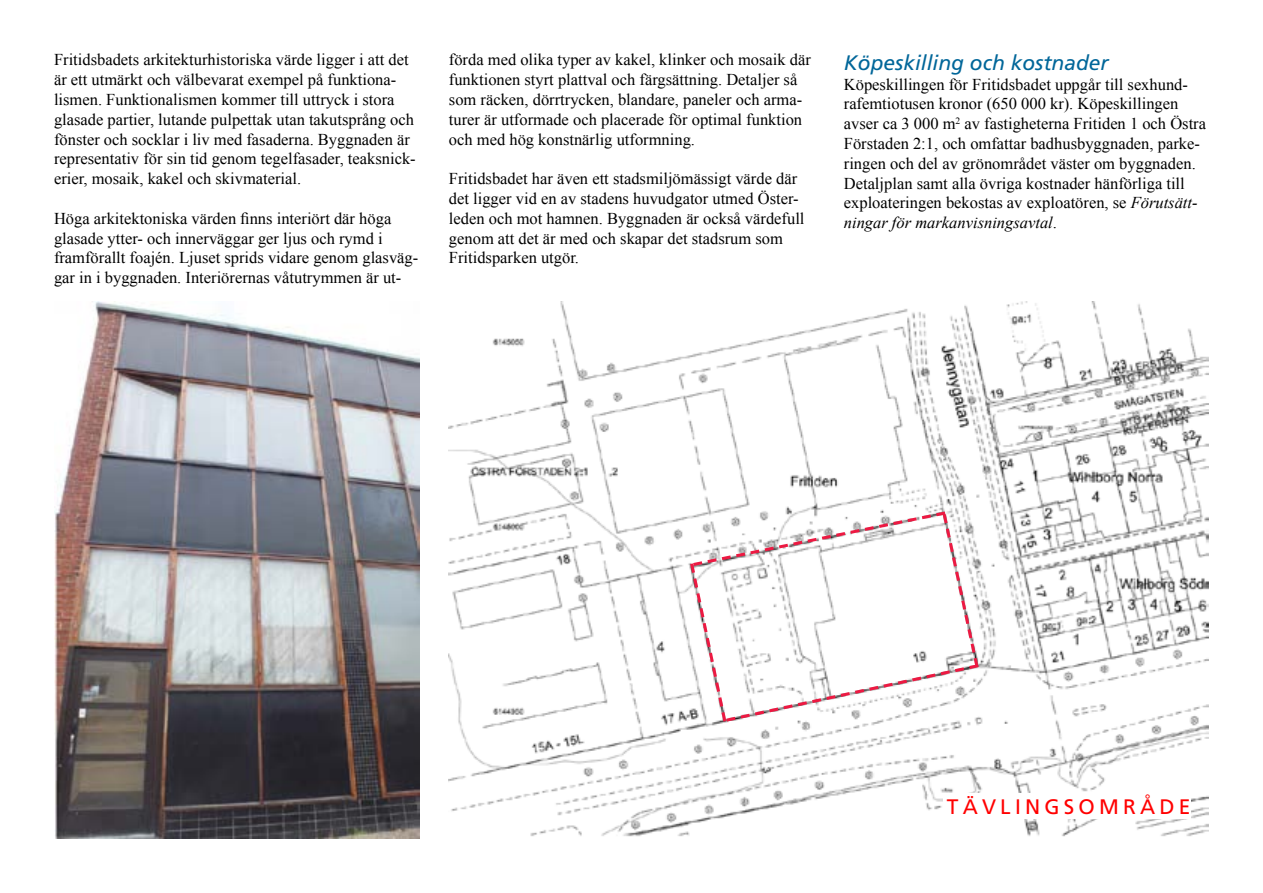
<style>
.page{position:relative;width:1263px;height:893px;background:#fff}
.page>*{position:absolute;margin:0;border:0;box-sizing:border-box;transform-origin:0 0}
.t1{font:italic 21px "Frutiger LT";color:#069}
.t2{font:21px "Frutiger LT";letter-spacing:.2em;color:#f00}
.t3{font:16.5px/19.8px "Times New Roman";color:#000}
.s1{font-style:italic}
</style>
<div class="page">
<img style="left:449px;top:302px;width:760px;height:535px">
<img style="left:54px;top:302px;width:365px;height:537px">
<svg style="left:688px;top:509px;width:294px;height:216px"></svg>
<div style="left:943px;top:793px;width:247px;height:26px;background:#fff"></div>
<p class="t3" style="left:54px;top:50px;width:363px">Fritidsbadets arkitekturhistoriska värde ligger i att det är ett utmärkt och välbevarat exempel på funktiona&shy;lismen. Funktionalismen kommer till uttryck i stora glasade partier, lutande pulpettak utan takutsprång och fönster och socklar i liv med fasaderna. Byggnaden är representativ för sin tid genom tegelfasader, teaksnick&shy;erier, mosaik, kakel och skivmaterial.</p>
<p class="t3" style="left:54px;top:208px;width:366px">Höga arkitektoniska värden finns interiört där höga glasade ytter- och innerväggar ger ljus och rymd i framförallt foajén. Ljuset sprids vidare genom glasväg&shy;gar in i byggnaden. Interiörernas våtutrymmen är ut-</p>
<p class="t3" style="left:449px;top:50px;width:364px">förda med olika typer av kakel, klinker och mosaik där funktionen styrt plattval och färgsättning. Detaljer så som räcken, dörrtrycken, blandare, paneler och arma&shy;turer är utformade och placerade för optimal funktion och med hög konstnärlig utformning.</p>
<p class="t3" style="left:449px;top:169px;width:357px">Fritidsbadet har även ett stadsmiljömässigt värde där det ligger vid en av stadens huvudgator utmed Öster&shy;leden och mot hamnen. Byggnaden är också värdefull genom att det är med och skapar det stadsrum som Fritidsparken utgör.</p>
<p class="t1" style="left:844px;top:50px;width:266px">Köpeskilling och kostnader</p>
<p class="t3" style="left:844px;top:74px;width:364px">Köpeskillingen för Fritidsbadet uppgår till sexhund&shy;rafemtiotusen kronor (650 000 kr). Köpeskillingen avser ca 3 000 m<sup>2</sup> av fastigheterna Fritiden 1 och Östra Förstaden 2:1, och omfattar badhusbyggnaden, parke&shy;ringen och del av grönområdet väster om byggnaden.<br>Detaljplan samt alla övriga kostnader hänförliga till exploateringen bekostas av exploatören, se <span class="s1">Förutsätt&shy;ningar för markanvisningsavtal</span>.</p>
<p class="t2" style="left:947px;top:794px;width:245px">TÄVLINGSOMRÅDE</p>
</div>
